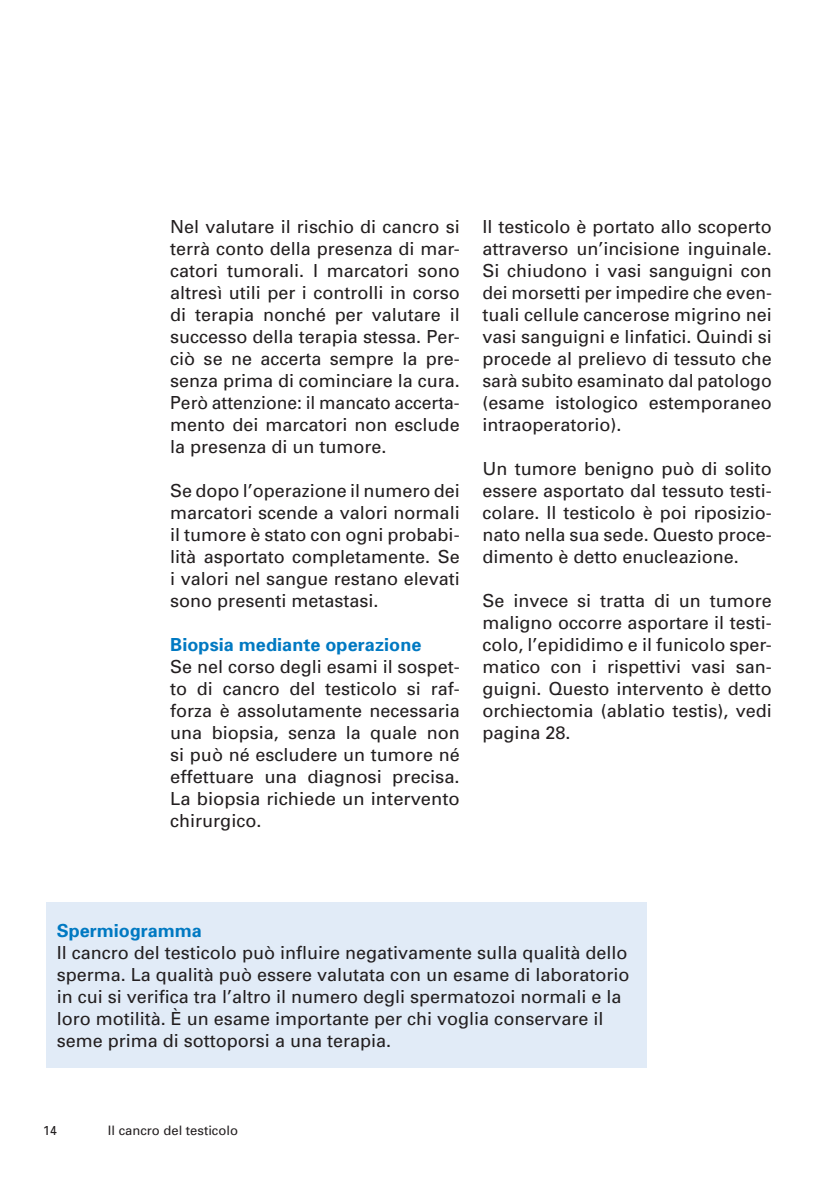
<style>
.page{position:relative;width:840px;height:1191px;background:#fff}
.page>*{position:absolute;margin:0;border:0;box-sizing:border-box;transform-origin:0 0}
.t1{font:18px/22px "Univers";color:#231f20;text-align:justify}
.t2{font:700 18px "Univers";letter-spacing:.005em;color:#0079c2}
.t3{font:13px "Univers";color:#231f20}
</style>
<div class="page">
<div style="left:46px;top:902px;width:600px;height:165px;background:#e1ebf7"></div>
<p class="t1" style="left:170px;top:215px;width:291px">Nel valutare il rischio di cancro si terrà conto della presenza di mar&shy;catori tumorali. I marcatori sono altresì utili per i controlli in corso di terapia nonché per valutare il successo della terapia stessa. Per&shy;ciò se ne accerta sempre la pre&shy;senza prima di cominciare la cura.<br>Però attenzione: il mancato accerta&shy;mento dei marcatori non esclude la presenza di un tumore.</p>
<p class="t1" style="left:170px;top:479px;width:291px">Se dopo l’operazione il numero dei marcatori scende a valori normali il tumore è stato con ogni probabi&shy;lità asportato completamente. Se i valori nel sangue restano elevati sono presenti metastasi.</p>
<p class="t2" style="left:170px;top:633px;width:252px">Biopsia mediante operazione</p>
<p class="t1" style="left:170px;top:655px;width:291px">Se nel corso degli esami il sospet&shy;to di cancro del testicolo si raf&shy;forza è assolutamente necessaria una biopsia, senza la quale non si può né escludere un tumore né effettuare una diagnosi precisa.<br>La biopsia richiede un intervento chirurgico.</p>
<p class="t1" style="left:482px;top:215px;width:291px">Il testicolo è portato allo scoperto attraverso un’incisione inguinale.<br>Si chiudono i vasi sanguigni con dei morsetti per impedire che even&shy;tuali cellule cancerose migrino nei vasi sanguigni e linfatici. Quindi si procede al prelievo di tessuto che sarà subito esaminato dal patologo (esame istologico estemporaneo intraoperatorio).</p>
<p class="t1" style="left:482px;top:457px;width:291px">Un tumore benigno può di solito essere asportato dal tessuto testi&shy;colare. Il testicolo è poi riposizio&shy;nato nella sua sede. Questo proce&shy;dimento è detto enucleazione.</p>
<p class="t1" style="left:482px;top:589px;width:291px">Se invece si tratta di un tumore maligno occorre asportare il testi&shy;colo, l’epididimo e il funicolo sper&shy;matico con i rispettivi vasi san&shy;guigni. Questo intervento è detto orchiectomia (ablatio testis), vedi pagina 28.</p>
<p class="t2" style="left:57px;top:919px;width:147px">Spermiogramma</p>
<p class="t1" style="left:57px;top:941px;width:574px;text-align:left">Il cancro del testicolo può influire negativamente sulla qualità dello sperma. La qualità può essere valutata con un esame di laboratorio in cui si verifica tra l’altro il numero degli spermatozoi normali e la loro motilità. È un esame importante per chi voglia conservare il seme prima di sottoporsi a una terapia.</p>
<p class="t3" style="left:43px;top:1122px;width:16px">14</p>
<p class="t3" style="left:108px;top:1122px;width:132px">Il cancro del testicolo</p>
</div>
